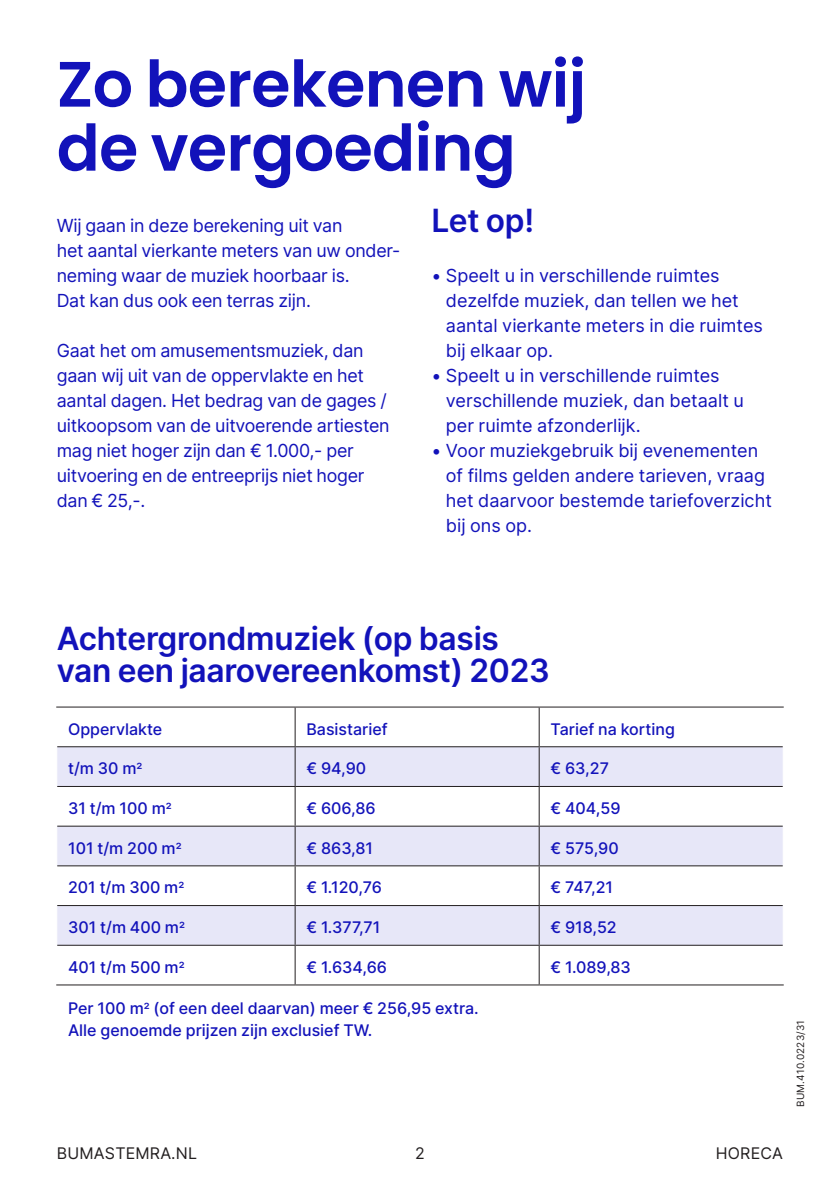
<style>
.page{position:relative;width:840px;height:1191px;background:#fff}
.page>*{position:absolute;margin:0;border:0;box-sizing:border-box;transform-origin:0 0}
.big_heading{font:600 64px/64px "Poppins";letter-spacing:-.01em;color:#1212ba}
.small_heading{font:600 32px "Inter";letter-spacing:-.01em;color:#1212ba}
.body_text{font:18px/25px "Inter";letter-spacing:-.015em;color:#1212ba}
.table_text{font:500 16px/22px "Inter";color:#1212ba}
.t1{font:16px "Inter";letter-spacing:.01em;color:#231f20}
.code{font:10px "Inter";letter-spacing:.02em;color:#231f20}
.s1{font-size:14px}
</style>
<div class="page">
<svg style="left:57px;top:707px;width:725px;height:277px"></svg>
<svg style="left:57px;top:747px;width:725px;height:197px;fill:#e7e7f8"></svg>
<hr style="left:56px;top:706px;width:239px;height:1px;background:#231f20">
<hr style="left:295px;top:706px;width:244px;height:1px;background:#231f20">
<hr style="left:294px;top:707px;width:1px;height:39px;background:#231f20">
<hr style="left:539px;top:706px;width:244px;height:1px;background:#231f20">
<hr style="left:538px;top:707px;width:1px;height:39px;background:#231f20">
<hr style="left:57px;top:746px;width:238px;height:1px;background:#231f20">
<hr style="left:295px;top:746px;width:244px;height:1px;background:#231f20">
<hr style="left:294px;top:747px;width:1px;height:39px;background:#231f20">
<hr style="left:539px;top:746px;width:243px;height:1px;background:#231f20">
<hr style="left:538px;top:747px;width:1px;height:39px;background:#231f20">
<hr style="left:57px;top:786px;width:238px;height:1px;background:#231f20">
<hr style="left:295px;top:786px;width:244px;height:1px;background:#231f20">
<hr style="left:294px;top:787px;width:1px;height:38px;background:#231f20">
<hr style="left:539px;top:786px;width:243px;height:1px;background:#231f20">
<hr style="left:538px;top:787px;width:1px;height:38px;background:#231f20">
<hr style="left:57px;top:825px;width:238px;height:1px;background:#231f20">
<hr style="left:295px;top:825px;width:244px;height:1px;background:#231f20">
<hr style="left:294px;top:826px;width:1px;height:39px;background:#231f20">
<hr style="left:539px;top:825px;width:243px;height:1px;background:#231f20">
<hr style="left:538px;top:826px;width:1px;height:39px;background:#231f20">
<hr style="left:57px;top:865px;width:238px;height:1px;background:#231f20">
<hr style="left:295px;top:865px;width:244px;height:1px;background:#231f20">
<hr style="left:294px;top:866px;width:1px;height:39px;background:#231f20">
<hr style="left:539px;top:865px;width:243px;height:1px;background:#231f20">
<hr style="left:538px;top:866px;width:1px;height:39px;background:#231f20">
<hr style="left:57px;top:905px;width:238px;height:1px;background:#231f20">
<hr style="left:295px;top:905px;width:244px;height:1px;background:#231f20">
<hr style="left:294px;top:906px;width:1px;height:38px;background:#231f20">
<hr style="left:539px;top:905px;width:243px;height:1px;background:#231f20">
<hr style="left:538px;top:906px;width:1px;height:38px;background:#231f20">
<hr style="left:57px;top:944px;width:238px;height:1px;background:#231f20">
<hr style="left:295px;top:944px;width:244px;height:1px;background:#231f20">
<hr style="left:294px;top:945px;width:1px;height:39px;background:#231f20">
<hr style="left:539px;top:944px;width:243px;height:1px;background:#231f20">
<hr style="left:538px;top:945px;width:1px;height:39px;background:#231f20">
<hr style="left:56px;top:984px;width:239px;height:1px;background:#231f20">
<hr style="left:295px;top:984px;width:244px;height:1px;background:#231f20">
<hr style="left:539px;top:984px;width:244px;height:1px;background:#231f20">
<p class="big_heading" style="left:57px;top:53px;width:530px">Zo berekenen wij de vergoeding</p>
<p class="body_text" style="left:57px;top:212px;width:345px">Wij gaan in deze berekening uit van<br>het aantal vierkante meters van uw onder&shy;neming waar de muziek hoorbaar is.<br>Dat kan dus ook een terras zijn.</p>
<p class="body_text" style="left:57px;top:337px;width:334px">Gaat het om amusementsmuziek, dan gaan wij uit van de oppervlakte en het aantal dagen. Het bedrag van de gages / uitkoopsom van de uitvoerende artiesten mag niet hoger zijn dan € 1.000,- per uitvoering en de entreeprijs niet hoger dan € 25,-.</p>
<p class="small_heading" style="left:431px;top:197px;width:104px">Let op!</p>
<p class="body_text" style="left:445px;top:262px;width:318px;text-indent:-15px">• Speelt u in verschillende ruimtes dezelfde muziek, dan tellen we het aantal vierkante meters in die ruimtes bij elkaar op.</p>
<p class="body_text" style="left:445px;top:362px;width:299px;text-indent:-15px">• Speelt u in verschillende ruimtes verschillende muziek, dan betaalt u per ruimte afzonderlijk.</p>
<p class="body_text" style="left:445px;top:437px;width:327px;text-indent:-15px">• Voor muziekgebruik bij evenementen of films gelden andere tarieven, vraag het daarvoor bestemde tariefoverzicht bij ons op.</p>
<p class="small_heading" style="left:57px;top:614px;width:443px">Achtergrondmuziek (op basis</p>
<p class="small_heading" style="left:57px;top:646px;width:494px">van een jaarovereenkomst) 2023</p>
<p class="table_text" style="left:68px;top:717px;width:96px">Oppervlakte</p>
<p class="table_text" style="left:306px;top:717px;width:83px">Basistarief</p>
<p class="table_text" style="left:550px;top:717px;width:126px">Tarief na korting</p>
<p class="table_text" style="left:68px;top:757px;width:76px">t/m 30 m<span class="s1">²</span></p>
<p class="table_text" style="left:306px;top:757px;width:61px">€ 94,90</p>
<p class="table_text" style="left:550px;top:757px;width:60px">€ 63,27</p>
<p class="table_text" style="left:68px;top:797px;width:105px">31 t/m 100 m<span class="s1">²</span></p>
<p class="table_text" style="left:306px;top:797px;width:71px">€ 606,86</p>
<p class="table_text" style="left:550px;top:797px;width:71px">€ 404,59</p>
<p class="table_text" style="left:68px;top:836px;width:115px">101 t/m 200 m<span class="s1">²</span></p>
<p class="table_text" style="left:306px;top:836px;width:68px">€ 863,81</p>
<p class="table_text" style="left:550px;top:836px;width:70px">€ 575,90</p>
<p class="table_text" style="left:68px;top:876px;width:118px">201 t/m 300 m<span class="s1">²</span></p>
<p class="table_text" style="left:306px;top:876px;width:77px">€ 1.120,76</p>
<p class="table_text" style="left:550px;top:876px;width:64px">€ 747,21</p>
<p class="table_text" style="left:68px;top:916px;width:118px">301 t/m 400 m<span class="s1">²</span></p>
<p class="table_text" style="left:306px;top:916px;width:75px">€ 1.377,71</p>
<p class="table_text" style="left:550px;top:916px;width:68px">€ 918,52</p>
<p class="table_text" style="left:68px;top:955px;width:118px">401 t/m 500 m<span class="s1">²</span></p>
<p class="table_text" style="left:306px;top:955px;width:82px">€ 1.634,66</p>
<p class="table_text" style="left:550px;top:955px;width:82px">€ 1.089,83</p>
<p class="table_text" style="left:68px;top:996px;width:412px">Per 100 m<span class="s1">²</span> (of een deel daarvan) meer € 256,95 extra.<br>Alle genoemde prijzen zijn exclusief TW.</p>
<p class="t1" style="left:57px;top:1142px;width:142px">BUMASTEMRA.NL</p>
<p class="t1" style="left:415px;top:1142px;width:11px">2</p>
<p class="code" style="left:792px;top:1107px;width:89px;rotate:-90deg">BUM.410.0223/31</p>
<p class="t1" style="left:715px;top:1142px;width:69px">HORECA</p>
</div>
